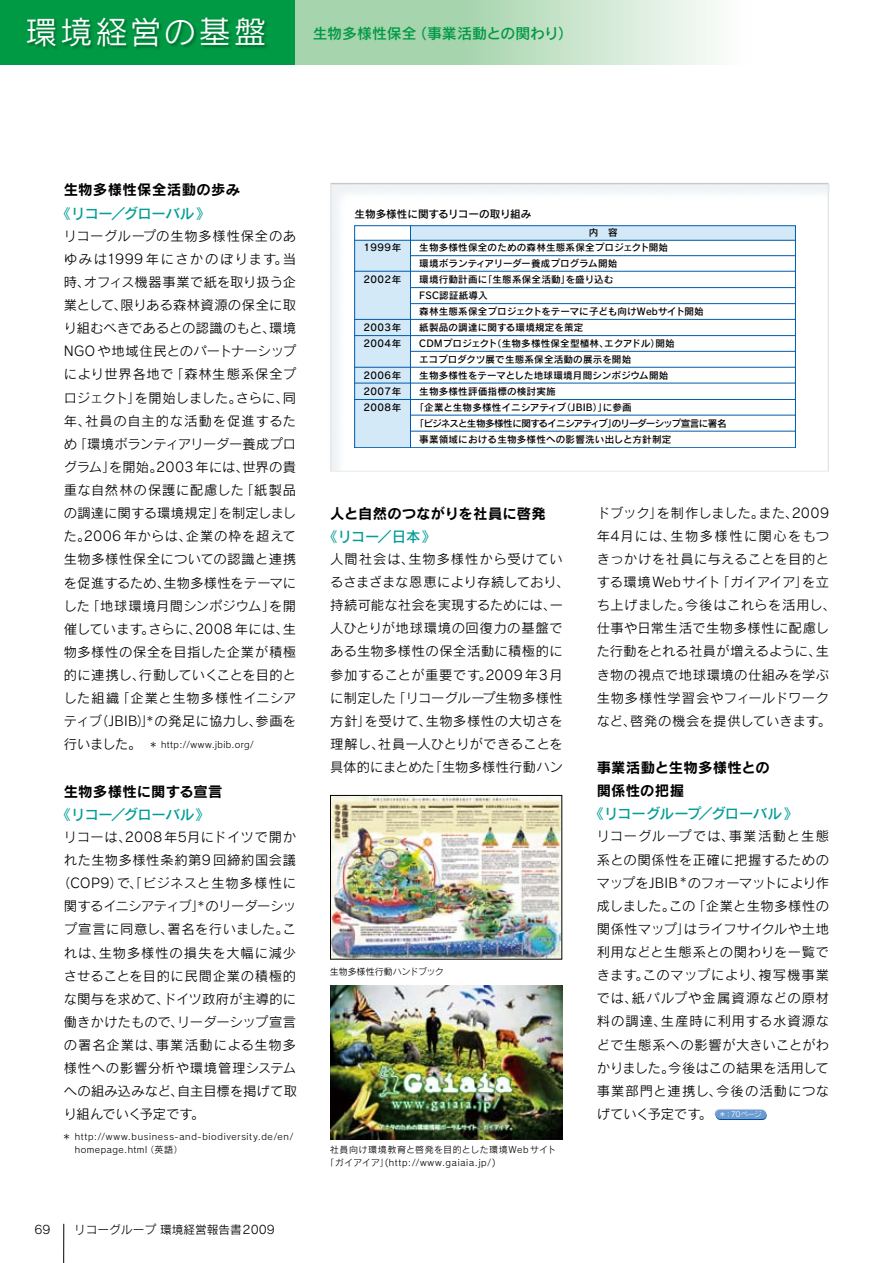
<style>
.page{position:relative;width:893px;height:1263px;background:#fff}
.page>*{position:absolute;margin:0;border:0;box-sizing:border-box;transform-origin:0 0}
.t1{font:31.95px "Rodin Pro M";letter-spacing:.1em;color:#fff}
.t2{font:14.85px "Rodin Pro DB";color:#094}
.t3{font:14.4px/23.1px "Rodin Pro B";letter-spacing:.015em;color:#000}
.t4{font:14.4px "Rodin Pro DB";letter-spacing:-.01em;color:#009e96}
.t5{font:13.35px/23.1px "Rodin Pro M";letter-spacing:.025em;color:#000;text-align:justify}
.t6{font:13.35px "Rodin Pro M";letter-spacing:.005em;color:#000}
.t7{font:13.35px "Rodin Pro M";letter-spacing:.045em;color:#000}
.t8{font:13.35px "Rodin Pro M";letter-spacing:.065em;color:#000}
.t9{font:13.35px "Rodin Pro M";letter-spacing:-.035em;color:#000}
.t10{font:13.35px "Rodin Pro M";letter-spacing:.055em;color:#000}
.t11{font:13.35px "Rodin Pro M";letter-spacing:-.02em;color:#000}
.t12{font:11.7px "Rodin Pro M";color:#000}
.t13{font:10.65px "Rodin Pro DB 90 pv RKSJ H";color:#000}
.t14{font:9.6px/15.9px "Rodin Pro DB 90 pv RKSJ H";letter-spacing:.02em;color:#000;text-align:justify}
.t15{font:9.6px "Rodin Pro DB 90 pv RKSJ H";letter-spacing:-.075em;color:#000}
.t16{font:9.6px/15.9px "Rodin Pro DB 90 pv RKSJ H";letter-spacing:.05em;color:#000}
.t17{font:9px/12.8px "Rodin Pro M";letter-spacing:.06em;color:#000}
.t18{font:9px "Rodin Pro M";letter-spacing:-.02em;color:#000}
.t19{font:7.5px "Rodin Pro M";letter-spacing:-.09em;color:#fff}
.s1{font-size:13.35px}
</style>
<div class="page">
<hr style="left:63px;top:1224px;width:1px;height:39px;background:#000">
<div style="left:0;top:0;width:295px;height:65px;background:#094"></div>
<svg style="left:295px;top:0;width:420px;height:65px"></svg>
<div style="left:27px;top:17px;width:243px;height:34px;background:#000;opacity:.3"></div>
<img style="left:330px;top:985px;width:232px;height:155px">
<img style="left:332px;top:797px;width:228px;height:160px">
<div style="left:330px;top:795px;width:232px;height:164px;border:1px solid #000"></div>
<svg style="left:714px;top:1109px;width:53px;height:11px"></svg>
<svg style="left:330px;top:183px;width:499px;height:289px"></svg>
<div style="left:410px;top:226px;width:385px;height:14px;background:#d3e9f8"></div>
<div style="left:354px;top:240px;width:56px;height:208px;background:#d3e9f8"></div>
<hr style="left:410px;top:255px;width:385px;height:1px;background:#005bac">
<hr style="left:354px;top:271px;width:441px;height:1px;background:#005bac">
<hr style="left:354px;top:240px;width:441px;height:1px;background:#005bac">
<hr style="left:410px;top:287px;width:385px;height:1px;background:#005bac">
<hr style="left:411px;top:303px;width:384px;height:1px;background:#005bac">
<hr style="left:354px;top:319px;width:441px;height:1px;background:#005bac">
<hr style="left:354px;top:335px;width:441px;height:1px;background:#005bac">
<hr style="left:354px;top:367px;width:441px;height:1px;background:#005bac">
<hr style="left:354px;top:383px;width:441px;height:1px;background:#005bac">
<hr style="left:354px;top:399px;width:441px;height:1px;background:#005bac">
<hr style="left:410px;top:415px;width:385px;height:1px;background:#005bac">
<hr style="left:410px;top:351px;width:385px;height:1px;background:#005bac">
<hr style="left:410px;top:431px;width:385px;height:1px;background:#005bac">
<hr style="left:410px;top:226px;width:1px;height:222px;background:#005bac">
<div style="left:354px;top:225px;width:442px;height:223px;border:1px solid #005bac"></div>
<h1 class="t1" style="left:26px;top:11px;width:242px">環境経営の基盤</h1>
<p class="t2" style="left:313px;top:24px;width:262px">生物多様性保全（事業活動との関わり）</p>
<p class="t3" style="left:64px;top:178px;width:178px">生物多様性保全活動の歩み</p>
<p class="t4" style="left:57px;top:204px;width:156px">《リコー／グローバル》</p>
<p class="t5" style="left:64px;top:224px;width:234px">リコーグループの生物多様性保全のあゆみは1999年にさかのぼります。当時、オフィス機器事業で紙を取り扱う企業として、限りある森林資源の保全に取り組むべきであるとの認識のもと、環境NGO や地域住民とのパートナーシップにより世界各地で「森林生態系保全プロジェクト」を開始しました。さらに、同年、社員の自主的な活動を促進するため「環境ボランティアリーダー養成プログラム」を開始。2003年には、世界の貴重な自然林の保護に配慮した「紙製品の調達に関する環境規定」を制定しました。2006 年からは、企業の枠を超えて生物多様性保全についての認識と連携を促進するため、生物多様性をテーマにした「地球環境月間シンポジウム」を開催しています。さらに、2008 年には、生物多様性の保全を目指した企業が積極的に連携し、行動していくことを目的とした組織「企業と生物多様性イニシアティブ（JBIB）」<sup>＊</sup>の発足に協力し、参画を</p>
<p class="t17" style="left:64px;top:738px;width:191px"><span class="s1">行いました。　</span>＊ http://www.jbib.org/</p>
<p class="t3" style="left:64px;top:779px;width:160px">生物多様性に関する宣言</p>
<p class="t4" style="left:57px;top:805px;width:155px">《リコー／グローバル》</p>
<p class="t5" style="left:64px;top:825px;width:234px">リコーは、2008年5月にドイツで開か</p>
<p class="t7" style="left:64px;top:851px;width:234px">れた生物多様性条約第9回締約国会議</p>
<p class="t5" style="left:57px;top:871px;width:241px">（COP9）で、「ビジネスと生物多様性に</p>
<p class="t9" style="left:64px;top:898px;width:234px">関するイニシアティブ」<sup>＊</sup>のリーダーシッ</p>
<p class="t5" style="left:64px;top:917px;width:234px">プ宣言に同意し、署名を行いました。こ</p>
<p class="t8" style="left:64px;top:944px;width:234px">れは、生物多様性の損失を大幅に減少</p>
<p class="t7" style="left:64px;top:967px;width:234px">させることを目的に民間企業の積極的</p>
<p class="t5" style="left:64px;top:987px;width:234px">な関与を求めて、ドイツ政府が主導的に</p>
<p class="t6" style="left:64px;top:1013px;width:234px">働きかけたもので、リーダーシップ宣言</p>
<p class="t8" style="left:64px;top:1036px;width:234px">の署名企業は、事業活動による生物多</p>
<p class="t10" style="left:64px;top:1059px;width:234px">様性への影響分析や環境管理システム</p>
<p class="t6" style="left:64px;top:1082px;width:235px">への組み込みなど、自主目標を掲げて取</p>
<p class="t11" style="left:64px;top:1106px;width:142px">り組んでいく予定です。</p>
<p class="t17" style="left:62px;top:1130px;width:233px">＊ http://www.business-and-biodiversity.de/en/　 homepage.html（英語）</p>
<p class="t12" style="left:34px;top:1222px;width:18px">69</p>
<p class="t12" style="left:74px;top:1222px;width:202px">リコーグループ 環境経営報告書2009</p>
<p class="t13" style="left:354px;top:207px;width:179px">生物多様性に関するリコーの取り組み</p>
<p class="t14" style="left:363px;top:239px;width:39px">1999年</p>
<p class="t14" style="left:363px;top:271px;width:39px">2002年</p>
<p class="t16" style="left:363px;top:319px;width:39px">2003年<br>2004年</p>
<p class="t14" style="left:363px;top:367px;width:39px">2006年2007年2008年</p>
<p class="t14" style="left:589px;top:224px;width:30px">内　容</p>
<p class="t14" style="left:419px;top:239px;width:250px">生物多様性保全のための森林生態系保全プロジェクト開始</p>
<p class="t14" style="left:419px;top:255px;width:200px">環境ボランティアリーダー養成プログラム開始</p>
<p class="t14" style="left:419px;top:271px;width:196px">環境行動計画に「生態系保全活動」を盛り込む</p>
<p class="t14" style="left:419px;top:287px;width:70px">FSC認証紙導入</p>
<p class="t14" style="left:419px;top:303px;width:286px">森林生態系保全プロジェクトをテーマに子ども向けWebサイト開始</p>
<p class="t14" style="left:419px;top:319px;width:166px">紙製品の調達に関する環境規定を策定</p>
<p class="t14" style="left:419px;top:335px;width:257px">CDMプロジェクト（生物多様性保全型植林、エクアドル）開始</p>
<p class="t14" style="left:419px;top:351px;width:214px">エコプロダクツ展で生態系保全活動の展示を開始</p>
<p class="t14" style="left:419px;top:367px;width:251px">生物多様性をテーマとした地球環境月間シンポジウム開始</p>
<p class="t14" style="left:419px;top:383px;width:138px">生物多様性評価指標の検討実施</p>
<p class="t14" style="left:414px;top:399px;width:219px">「企業と生物多様性イニシアティブ（JBIB）」に参画</p>
<p class="t15" style="left:414px;top:417px;width:314px">「ビジネスと生物多様性に関するイニシアティブ」のリーダーシップ宣言に署名</p>
<p class="t14" style="left:419px;top:431px;width:254px">事業領域における生物多様性への影響洗い出しと方針制定</p>
<p class="t3" style="left:330px;top:501px;width:217px">人と自然のつながりを社員に啓発</p>
<p class="t4" style="left:323px;top:527px;width:115px">《リコー／日本》</p>
<p class="t5" style="left:330px;top:547px;width:241px;text-align:left">人間社会は、生物多様性から受けているさまざまな恩恵により存続しており、持続可能な社会を実現するためには、一人ひとりが地球環境の回復力の基盤である生物多様性の保全活動に積極的に参加することが重要です。2009年3月に制定した「リコーグループ生物多様性方針」を受けて、生物多様性の大切さを理解し､社員一人ひとりができることを具体的にまとめた「生物多様性行動ハン</p>
<p class="t18" style="left:330px;top:965px;width:115px">生物多様性行動ハンドブック</p>
<p class="t17" style="left:325px;top:1143px;width:233px;text-indent:5px">社員向け環境教育と啓発を目的とした環境Web サイト「ガイアイア」(http://www.gaiaia.jp/)</p>
<p class="t5" style="left:597px;top:501px;width:241px;text-align:left">ドブック」を制作しました。また、2009年4月には、生物多様性に関心をもつきっかけを社員に与えることを目的とする環境Webサイト「ガイアイア」を立ち上げました。今後はこれらを活用し、仕事や日常生活で生物多様性に配慮した行動をとれる社員が増えるように､生き物の視点で地球環境の仕組みを学ぶ生物多様性学習会やフィールドワークなど、啓発の機会を提供していきます。</p>
<p class="t3" style="left:597px;top:755px;width:174px">事業活動と生物多様性との関係性の把握</p>
<p class="t4" style="left:590px;top:804px;width:210px">《リコーグループ／グローバル》</p>
<p class="t5" style="left:597px;top:824px;width:234px">リコーグループでは、事業活動と生態系との関係性を正確に把握するためのマップをJBIB<sup>＊</sup>のフォーマットにより作成しました。この「企業と生物多様性の関係性マップ」はライフサイクルや土地利用などと生態系との関わりを一覧できます。このマップにより、複写機事業では、紙パルプや金属資源などの原材料の調達、生産時に利用する水資源などで生態系への影響が大きいことがわかりました。今後はこの結果を活用して事業部門と連携し、今後の活動につなげていく予定です。</p>
<p class="t19" style="left:719px;top:1109px;width:44px">＊： 70ページ</p>
</div>
